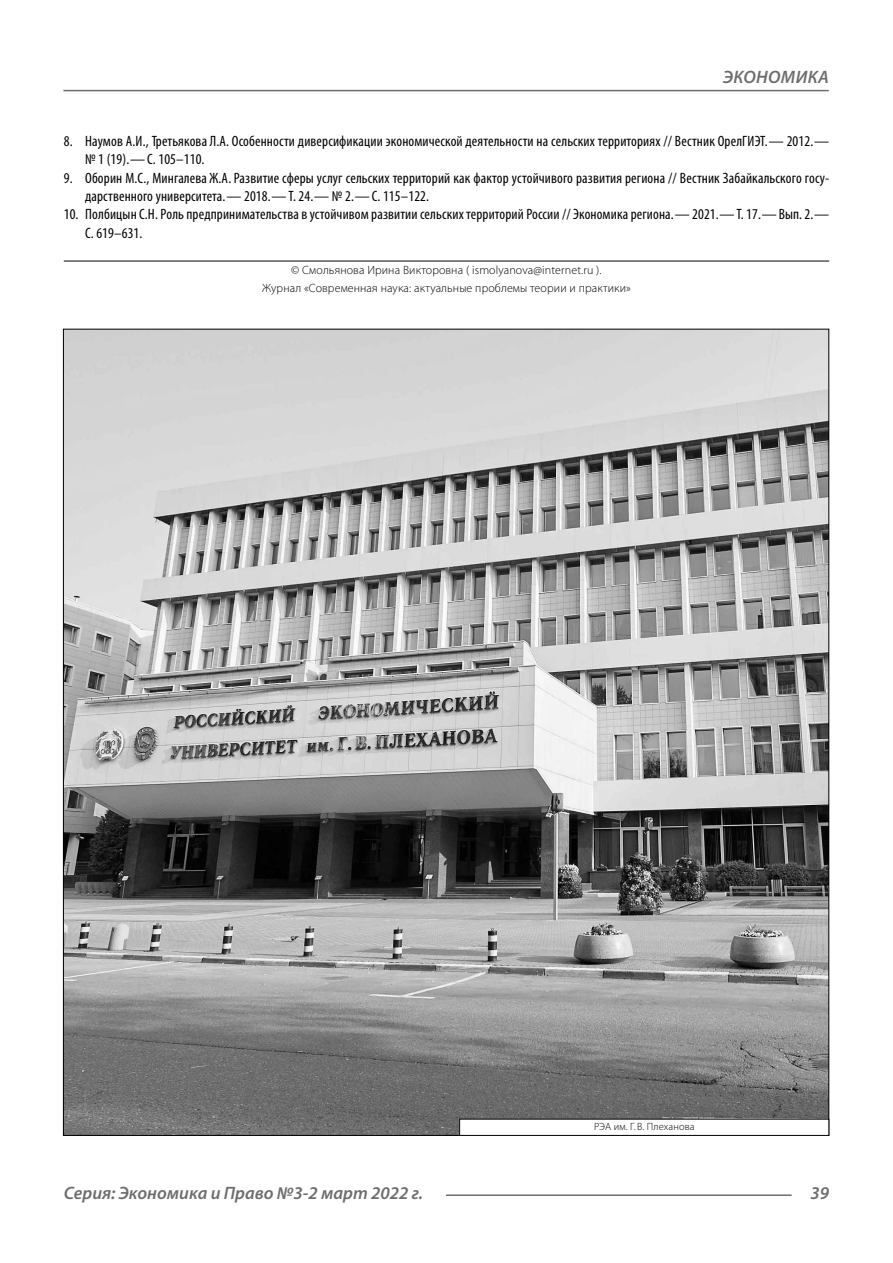
<style>
.page{position:relative;width:893px;height:1263px;background:#fff}
.page>*{position:absolute;margin:0;border:0;box-sizing:border-box;transform-origin:0 0}
.t1{font:italic 600 18px "Myriad Pro";color:#6e6e6e}
.t2{font:condensed 15px/18.3px "Myriad Pro";letter-spacing:.01em;color:#000}
.Copy{font:300 12px/18.3px "Myriad Pro";letter-spacing:.01em;color:#000;text-align:center}
.Author-doc{font:300 10.5px "Myriad Pro";letter-spacing:.01em;color:#000}
</style>
<div class="page">
<hr style="left:64px;top:261px;width:765px;height:1px;background:#000">
<img style="left:65px;top:331px;width:762px;height:803px">
<div style="left:460px;top:1119px;width:369px;height:16px;background:#fff"></div>
<div style="left:459px;top:1119px;width:370px;height:17px;border:1px solid #000"></div>
<hr style="left:63px;top:90px;width:766px;height:1px;background:#6e6e6e">
<hr style="left:446px;top:1194px;width:346px;height:2px;background:#6e6e6e">
<p class="t1" style="left:723px;top:66px;width:24px">Экономика</p>
<p class="t2" style="left:85px;top:132px;width:746px;text-indent:-21px">8. Наумов А.И., Третьякова Л.А. Особенности диверсификации экономической деятельности на сельских территориях // Вестник ОрелГИЭТ.— 2012.— № 1 (19).—С. 105–110.</p>
<p class="t2" style="left:85px;top:168px;width:746px;text-indent:-21px">9. Оборин М.С., Мингалева Ж.А. Развитие сферы услуг сельских территорий как фактор устойчивого развития региона // Вестник Забайкальского госу&shy;дарственного университета.— 2018.—Т. 24.— № 2.—С. 115–122.</p>
<p class="t2" style="left:85px;top:205px;width:746px;text-indent:-21px">10. Полбицын С.Н. Роль предпринимательства в устойчивом развитии сельских территорий России // Экономика региона.— 2021.—Т. 17.—Вып. 2.—<br>С. 619–631.</p>
<p class="Copy" style="left:262px;top:261px;width:370px">© Смольянова Ирина Викторовна ( ismolyanova@internet.ru ).<br>Журнал «Современная наука: актуальные проблемы теории и практики»</p>
<p class="Author-doc" style="left:594px;top:1120px;width:102px">РЭА им. Г. В. Плеханова</p>
<p class="t1" style="left:64px;top:1182px;width:361px">Серия: Экономика и Право №3-2 март 2022 г.</p>
<p class="t1" style="left:810px;top:1182px;width:20px">39</p>
</div>
